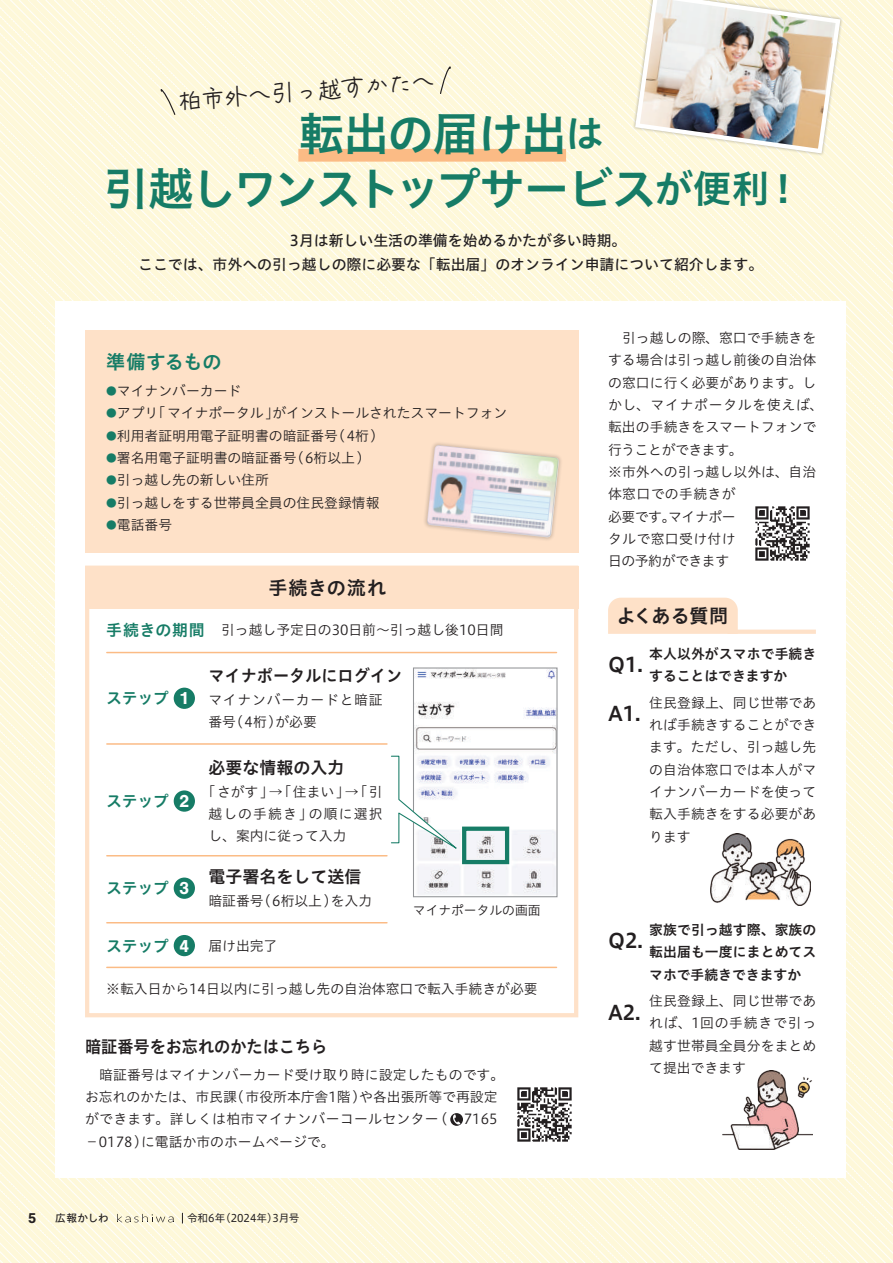
<style>
.page{position:relative;width:893px;height:1263px;background:#fff}
.page>*{position:absolute;margin:0;border:0;box-sizing:border-box;transform-origin:0 0}
.t1{font:45.75px "Hiragino UD Sans Std N W6";letter-spacing:-.07em;color:#167c66}
.t2{font:45.75px "Hiragino UD Sans Std N W6";letter-spacing:-.045em;color:#167c66}
.t3{font:38.25px "Hiragino UD Sans Std N W6";color:#167c66}
.t4{font:23.4px "VDL Pen Letter Medium";color:#231f20}
.t5{font:20.25px "Hiragino UD Sans Std N W6";color:#231f20}
.t6{font:19.2px "Hiragino UD Sans Std N W6";letter-spacing:.01em;color:#231f20}
.t7{font:19.2px "Hiragino UD Sans Std N W6";color:#167c66}
.t8{font:700 18px "Nimbus San";color:#fff}
.t9{font:16.95px "Hiragino UD Sans Std N W6";color:#231f20;scale:.95 1}
.t10{font:16.95px "Hiragino UD Sans Std N W6";color:#231f20}
.t11{font:15.9px "Hiragino UD Sans Std N W6";letter-spacing:-.015em;color:#167c66}
.t12{font:14.85px/23.4px "Hiragino UD Sans Std N W5";color:#231f20;text-align:center}
.t13{font:700 14.85px "Nimbus San";color:#231f20}
.t14{font:13.8px/22.4px "Hiragino UD Sans Std N W3";color:#231f20}
.t15{font:13.8px/22.4px "Hiragino UD Sans Std N W6";letter-spacing:.01em;color:#231f20;text-align:justify}
.t16{font:13.8px/22.4px "Hiragino UD Sans Std N W3";letter-spacing:.025em;color:#231f20}
.t17{font:13.8px/22.4px "Hiragino UD Sans Std N W3";letter-spacing:.04em;color:#231f20;text-align:right}
.t18{font:13.8px/22.4px "Hiragino UD Sans Std N W3";letter-spacing:.055em;color:#231f20;text-align:center}
.t19{font:12.75px "Hiragino UD Sans Std N W3";color:#231f20}
.t20{font:10.65px "Hiragino UD Sans Std N W4";color:#231f20}
.t21{font:10.65px "Hiragino UD Sans Std N W3";color:#167c66}
.t22{font:10.65px "Hiragino UD Sans Std N W5";letter-spacing:.01em;color:#231f20}
.s1{font-size:38.25px}
</style>
<div class="page">
<img style="left:0;top:0;width:893px;height:1263px">
<div style="left:55px;top:301px;width:791px;height:877px;background:#fff"></div>
<div style="left:85px;top:566px;width:493px;height:451px;border:4px solid #fee1c8"></div>
<div style="left:85px;top:331px;width:493px;height:222px;background:#fee1c8"></div>
<img style="left:415px;top:669px;width:140px;height:226px">
<div style="left:413px;top:667px;width:144px;height:230px;border:1px solid #939598"></div>
<div style="left:298px;top:149px;width:268px;height:13px;background:#fbbb85"></div>
<img style="left:755px;top:506px;width:55px;height:55px">
<svg style="left:450px;top:1113px;width:13px;height:13px"></svg>
<svg style="left:453px;top:1114px;width:7px;height:11px"></svg>
<img style="left:517px;top:1087px;width:55px;height:55px">
<img style="left:722px;top:1070px;width:90px;height:79px">
<div style="left:608px;top:598px;width:130px;height:36px;background:#fee1c8"></div>
<img style="left:711px;top:833px;width:99px;height:73px">
<hr style="left:727px;top:630px;width:89px;height:4px;background:#fee1c8">
<div style="left:85px;top:566px;width:493px;height:43px;background:#fee1c8"></div>
<div style="left:174px;top:688px;width:21px;height:21px;background:#167c66;border-radius:50%"></div>
<div style="left:174px;top:790px;width:21px;height:22px;background:#167c66;border-radius:50%"></div>
<div style="left:174px;top:877px;width:21px;height:22px;background:#167c66;border-radius:50%"></div>
<div style="left:174px;top:935px;width:21px;height:21px;background:#167c66;border-radius:50%"></div>
<hr style="left:107px;top:743px;width:280px;height:2px;background:#fbbb85">
<hr style="left:107px;top:855px;width:280px;height:1px;background:#fbbb85">
<hr style="left:107px;top:922px;width:280px;height:1px;background:#fbbb85">
<hr style="left:107px;top:967px;width:449px;height:1px;background:#fbbb85">
<hr style="left:107px;top:652px;width:449px;height:1px;background:#fbbb85">
<div style="left:462px;top:826px;width:47px;height:38px;border:4px solid #167c66"></div>
<svg style="left:391px;top:755px;width:76px;height:101px"></svg>
<img style="left:633px;top:0;width:210px;height:156px">
<svg style="left:439px;top:63px;width:13px;height:32px"></svg>
<svg style="left:158px;top:86px;width:18px;height:30px"></svg>
<div style="left:423px;top:441px;width:140px;height:101px;background:#231f20;opacity:.2"></div>
<img style="left:427px;top:445px;width:132px;height:92px">
<svg style="left:117px;top:1214px;width:57px;height:8px"></svg>
<h3 class="t4" style="left:177px;top:83px;width:259px;rotate:-4deg">柏市外へ引っ越すかたへ</h3>
<h1 class="t2" style="left:298px;top:99px;width:307px">転出の届け出<span class="s1">は</span></h1>
<h1 class="t1" style="left:104px;top:154px;width:668px">引越しワンストップサービス<span class="s1">が便利</span></h1>
<p class="t12" style="left:138px;top:228px;width:627px">　3月は新しい生活の準備を始めるかたが多い時期。<br>ここでは、市外への引っ越しの際に必要な「転出届」のオンライン申請について紹介します。</p>
<h2 class="t3" style="left:764px;top:160px;width:40px">!</h2>
<h3 class="t7" style="left:106px;top:347px;width:117px">準備するもの</h3>
<p class="t14" style="left:117px;top:379px;width:126px">マイナンバーカード</p>
<p class="t21" style="left:106px;top:383px;width:12px">●</p>
<p class="t14" style="left:272px;top:401px;width:236px">がインストールされたスマートフォン</p>
<p class="t14" style="left:151px;top:401px;width:129px">「マイナポータル」</p>
<p class="t14" style="left:117px;top:401px;width:43px">アプリ</p>
<p class="t21" style="left:106px;top:405px;width:12px">●</p>
<p class="t14" style="left:331px;top:424px;width:55px">（4桁(</p>
<p class="t14" style="left:117px;top:424px;width:223px">利用者証明用電子証明書の暗証番号</p>
<p class="t21" style="left:106px;top:427px;width:12px">●</p>
<p class="t14" style="left:290px;top:446px;width:82px">（ 6桁以上(</p>
<p class="t14" style="left:117px;top:446px;width:181px">署名用電子証明書の暗証番号</p>
<p class="t21" style="left:106px;top:450px;width:12px">●</p>
<p class="t14" style="left:117px;top:468px;width:154px">引っ越し先の新しい住所</p>
<p class="t21" style="left:106px;top:472px;width:12px">●</p>
<p class="t14" style="left:117px;top:491px;width:264px">引っ越しをする世帯員全員の住民登録情報</p>
<p class="t21" style="left:106px;top:494px;width:12px">●</p>
<p class="t14" style="left:117px;top:513px;width:57px">電話番号</p>
<p class="t21" style="left:106px;top:517px;width:12px">●</p>
<p class="t11" style="left:106px;top:618px;width:100px">手続きの期間</p>
<h3 class="t6" style="left:268px;top:573px;width:119px">手続きの流れ</h3>
<p class="t14" style="left:221px;top:618px;width:284px">引っ越し予定日の30日前～引っ越し後10日間</p>
<p class="t11" style="left:106px;top:686px;width:64px">ステップ</p>
<h3 class="t8" style="left:179px;top:688px;width:12px">1</h3>
<p class="t11" style="left:106px;top:789px;width:64px">ステップ</p>
<h3 class="t8" style="left:179px;top:791px;width:12px">2</h3>
<p class="t9" style="left:208px;top:663px;width:206px">マイナポータルにログイン</p>
<p class="t18" style="left:208px;top:688px;width:176px">マイナンバーカードと暗証が必要</p>
<p class="t14" style="left:229px;top:710px;width:55px">（4桁）</p>
<p class="t14" style="left:208px;top:710px;width:29px">番号</p>
<p class="t10" style="left:208px;top:755px;width:138px">必要な情報の入力</p>
<p class="t17" style="left:201px;top:779px;width:183px">「さがす」→「住まい」→「引の順に選択</p>
<p class="t14" style="left:208px;top:802px;width:140px">越しの手続き」<br>し、案内に従って入力</p>
<p class="t10" style="left:208px;top:864px;width:155px">電子署名をして送信</p>
<p class="t14" style="left:331px;top:889px;width:43px">を入力</p>
<p class="t11" style="left:106px;top:876px;width:64px">ステップ</p>
<h3 class="t8" style="left:179px;top:878px;width:12px">3</h3>
<p class="t14" style="left:257px;top:889px;width:82px">（ 6桁以上）</p>
<p class="t14" style="left:208px;top:889px;width:57px">暗証番号</p>
<p class="t14" style="left:208px;top:934px;width:71px">届け出完了</p>
<p class="t14" style="left:106px;top:977px;width:433px">※転入日から14日以内に引っ越し先の自治体窓口で転入手続きが必要</p>
<p class="t19" style="left:413px;top:900px;width:129px">マイナポータルの画面</p>
<p class="t11" style="left:106px;top:933px;width:64px">ステップ</p>
<h3 class="t8" style="left:179px;top:935px;width:12px">4</h3>
<p class="t9" style="left:85px;top:1033px;width:257px">暗証番号をお忘れのかたはこちら</p>
<p class="t14" style="left:359px;top:1062px;width:146px;text-indent:-274px">　暗証番号はマイナンバーカード受け取り時に設定したものです。や各出張所等で再設定</p>
<p class="t14" style="left:230px;top:1085px;width:138px">（市役所本庁舎1階）</p>
<p class="t14" style="left:85px;top:1085px;width:153px">お忘れのかたは、市民課</p>
<p class="t16" style="left:141px;top:1107px;width:299px;text-indent:-56px">ができます。詳しくは柏市マイナンバーコールセンターに電話か市のホームページで。</p>
<p class="t14" style="left:434px;top:1107px;width:15px">)</p>
<p class="t14" style="left:85px;top:1129px;width:64px">－0178）</p>
<p class="t14" style="left:464px;top:1107px;width:35px">7165</p>
<p class="t14" style="left:608px;top:326px;width:217px">　引っ越しの際、窓口で手続きをする場合は引っ越し前後の自治体の窓口に行く必要があります。しかし、マイナポータルを使えば、転出の手続きをスマートフォンで行うことができます。<br>※市外への引っ越し以外は、自治体窓口での手続きが<br>必要ですマイナポー</p>
<p class="t14" style="left:608px;top:504px;width:129px;text-align:center">。<br>タルで窓口受け付け日の予約ができます</p>
<h3 class="t6" style="left:617px;top:601px;width:113px">よくある質問</h3>
<p class="t15" style="left:649px;top:642px;width:169px">本人以外がスマホで手続き</p>
<h3 class="t5" style="left:625px;top:649px;width:19px">1.</h3>
<p class="t15" style="left:608px;top:664px;width:181px"><sup>Q</sup> することはできますか</p>
<h3 class="t5" style="left:608px;top:698px;width:34px">A1.</h3>
<p class="t14" style="left:649px;top:690px;width:169px;text-align:justify">住民登録上、同じ世帯であれば手続きすることができます。ただし、引っ越し先の自治体窓口では本人がマイナンバーカードを使って転入手続きをする必要があります</p>
<p class="t15" style="left:649px;top:918px;width:169px">家族で引っ越す際、家族の転出届も一度にまとめてスマホで手続きできますか</p>
<p class="t14" style="left:649px;top:989px;width:169px;text-align:justify">住民登録上、同じ世帯であれば、1回の手続きで引っ越す世帯員全員分をまとめて提出できます</p>
<h3 class="t5" style="left:608px;top:925px;width:36px">Q2.</h3>
<h3 class="t5" style="left:608px;top:996px;width:34px">A2.</h3>
<p class="t13" style="left:28px;top:1210px;width:10px">5</p>
<p class="t22" style="left:55px;top:1210px;width:55px">広報かしわ</p>
<p class="t20" style="left:187px;top:1210px;width:114px">令和6 （年 2024年 3）月号</p>
</div>
